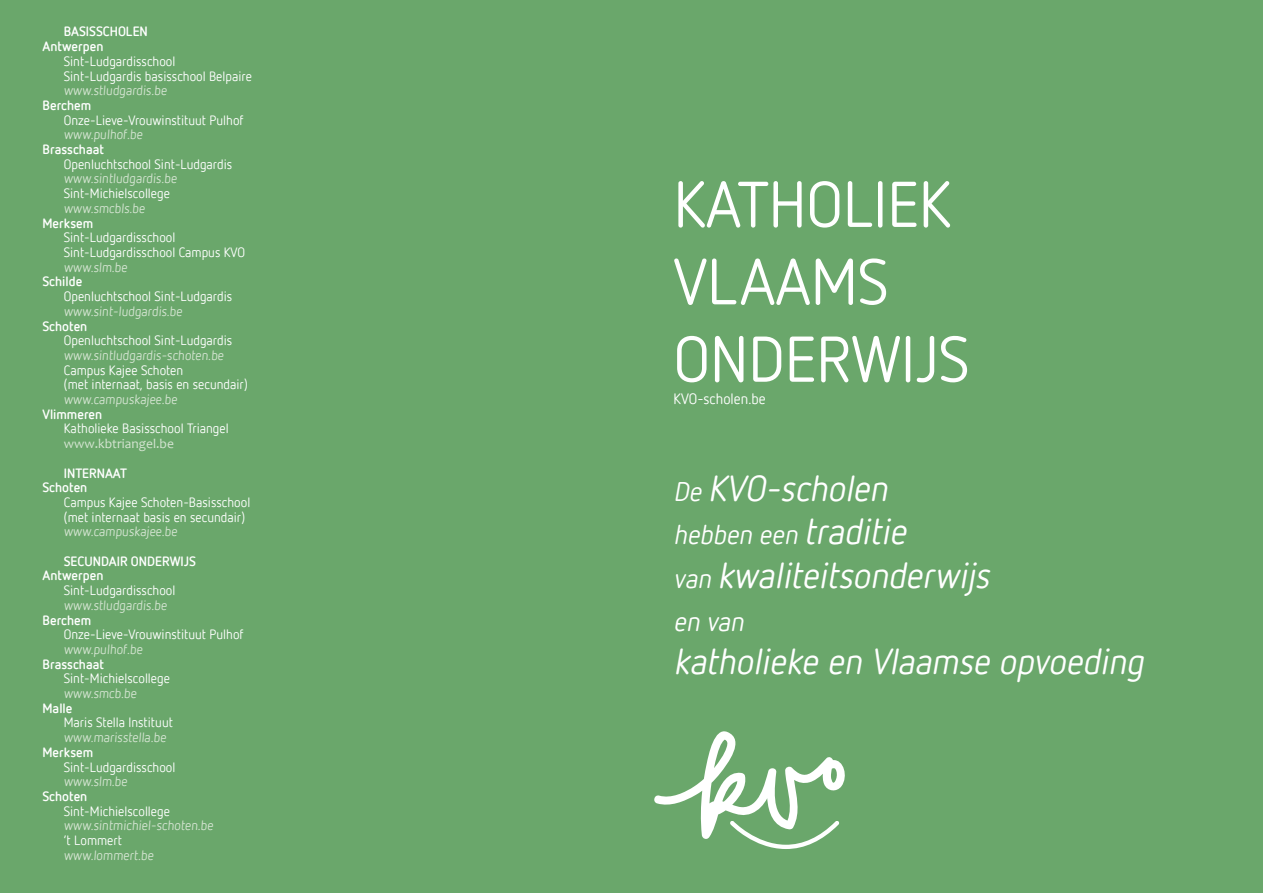
<style>
.page{position:relative;width:1263px;height:893px;background:#6aa76b}
.page>*{position:absolute;margin:0;border:0;box-sizing:border-box;transform-origin:0 0}
.t1{font:64.5px/77.4px "Netto OT";color:#fff}
.t2{font:italic 36px "Netto OT";color:#fff}
.t3{font:italic 27px "Netto OT";color:#fff}
.t4{font:15px "Netto OT";color:#fff}
.t5{font:13.5px/14.7px "Netto OT";color:#fff}
.t6{font:13.5px "Netto OT";color:#d4e4d1}
.t7{font:700 13.5px/14.7px "Netto OT";color:#fff}
.t8{font:13.5px "Candara";color:#d4e4d1}
.s1{font-size:27px}
.s2{font-size:36px}
</style>
<div class="page">
<svg style="left:654px;top:731px;width:191px;height:118px"></svg>
<p class="t7" style="left:43px;top:24px;width:107px;text-indent:21px">BASISSCHOLEN<br>Antwerpen</p>
<p class="t5" style="left:64px;top:54px;width:190px">Sint-Ludgardisschool<br>Sint-Ludgardis basisschool Belpaire</p>
<p class="t6" style="left:64px;top:83px;width:106px">www.stludgardis.be</p>
<p class="t7" style="left:43px;top:98px;width:50px">Berchem</p>
<p class="t5" style="left:64px;top:113px;width:181px">Onze-Lieve-Vrouwinstituut Pulhof</p>
<p class="t6" style="left:64px;top:127px;width:82px">www.pulhof.be</p>
<p class="t7" style="left:43px;top:142px;width:63px">Brasschaat</p>
<p class="t5" style="left:64px;top:157px;width:170px">Openluchtschool Sint-Ludgardis</p>
<p class="t6" style="left:64px;top:171px;width:116px">www.sintludgardis.be</p>
<p class="t5" style="left:64px;top:186px;width:108px">Sint-Michielscollege</p>
<p class="t6" style="left:64px;top:201px;width:84px">www.smcbls.be</p>
<p class="t7" style="left:43px;top:216px;width:52px">Merksem</p>
<p class="t5" style="left:64px;top:230px;width:183px">Sint-Ludgardisschool<br>Sint-Ludgardisschool Campus KVO</p>
<p class="t6" style="left:64px;top:260px;width:67px">www.slm.be</p>
<p class="t7" style="left:43px;top:274px;width:41px">Schilde</p>
<p class="t5" style="left:64px;top:289px;width:170px">Openluchtschool Sint-Ludgardis</p>
<p class="t6" style="left:64px;top:304px;width:122px">www.sint-ludgardis.be</p>
<p class="t7" style="left:43px;top:318px;width:46px">Schoten</p>
<p class="t5" style="left:64px;top:333px;width:170px">Openluchtschool Sint-Ludgardis</p>
<p class="t6" style="left:64px;top:348px;width:163px">www.sintludgardis-schoten.be</p>
<p class="t5" style="left:64px;top:363px;width:186px">Campus Kajee Schoten<br>(met internaat, basis en secundair)</p>
<p class="t6" style="left:64px;top:392px;width:117px">www.campuskajee.be</p>
<p class="t7" style="left:43px;top:407px;width:61px">Vlimmeren</p>
<p class="t5" style="left:64px;top:421px;width:166px">Katholieke Basisschool Triangel</p>
<p class="t8" style="left:64px;top:435px;width:112px">www.kbtriangel.be</p>
<p class="t7" style="left:43px;top:465px;width:86px;text-indent:21px">INTERNAAT<br>Schoten</p>
<p class="t5" style="left:64px;top:495px;width:188px">Campus Kajee Schoten-Basisschool (met internaat basis en secundair)</p>
<p class="t6" style="left:64px;top:524px;width:117px">www.campuskajee.be</p>
<p class="t7" style="left:43px;top:554px;width:155px;text-indent:21px">SECUNDAIR ONDERWIJS<br>Antwerpen</p>
<p class="t5" style="left:64px;top:583px;width:113px">Sint-Ludgardisschool</p>
<p class="t6" style="left:64px;top:598px;width:106px">www.stludgardis.be</p>
<p class="t7" style="left:43px;top:612px;width:50px">Berchem</p>
<p class="t5" style="left:64px;top:627px;width:181px">Onze-Lieve-Vrouwinstituut Pulhof</p>
<p class="t6" style="left:64px;top:642px;width:82px">www.pulhof.be</p>
<p class="t7" style="left:43px;top:657px;width:63px">Brasschaat</p>
<p class="t5" style="left:64px;top:671px;width:108px">Sint-Michielscollege</p>
<p class="t6" style="left:64px;top:686px;width:76px">www.smcb.be</p>
<p class="t7" style="left:43px;top:701px;width:31px">Malle</p>
<p class="t5" style="left:64px;top:715px;width:111px">Maris Stella Instituut</p>
<p class="t6" style="left:64px;top:730px;width:105px">www.marisstella.be</p>
<p class="t7" style="left:43px;top:745px;width:52px">Merksem</p>
<p class="t5" style="left:64px;top:760px;width:113px">Sint-Ludgardisschool</p>
<p class="t6" style="left:64px;top:774px;width:67px">www.slm.be</p>
<p class="t7" style="left:43px;top:789px;width:46px">Schoten</p>
<p class="t5" style="left:64px;top:804px;width:108px">Sint-Michielscollege</p>
<p class="t6" style="left:64px;top:818px;width:152px">www.sintmichiel-schoten.be</p>
<p class="t5" style="left:64px;top:833px;width:60px">’t Lommert</p>
<p class="t6" style="left:64px;top:848px;width:93px">www.lommert.be</p>
<h1 class="t1" style="left:673px;top:166px;width:297px">KATHOLIEK<br>VLAAMS<br>ONDERWIJS</h1>
<p class="t4" style="left:673px;top:391px;width:94px">KVO-scholen.be</p>
<h2 class="t2" style="left:673px;top:469px;width:223px"><span class="s1">De</span> KVO-scholen</h2>
<h3 class="t3" style="left:673px;top:520px;width:241px">hebben een <span class="s2">traditie</span></h3>
<h2 class="t2" style="left:673px;top:555px;width:324px"><span class="s1">van</span> kwaliteitsonderwijs</h2>
<h3 class="t3" style="left:673px;top:607px;width:77px">en van</h3>
<h2 class="t2" style="left:673px;top:642px;width:479px">katholieke en Vlaamse opvoeding</h2>
</div>
